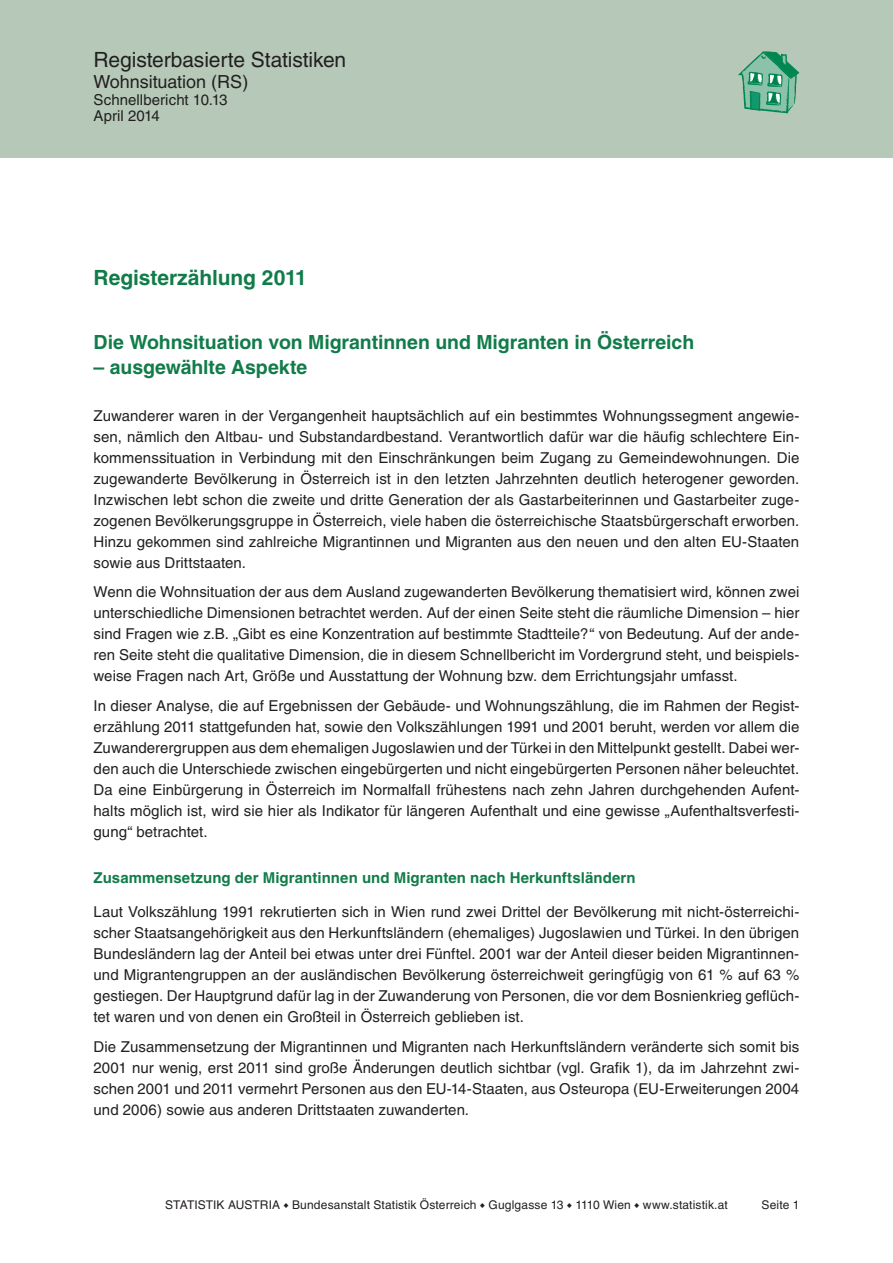
<style>
.page{position:relative;width:893px;height:1263px;background:#fff}
.page>*{position:absolute;margin:0;border:0;box-sizing:border-box;transform-origin:0 0}
.t1{font:21px "Helvetica";letter-spacing:-.005em;color:#231f20}
.t2{font:700 21px "Helvetica";letter-spacing:-.005em;color:#117c4a}
.t3{font:700 19.5px "Helvetica";letter-spacing:-.005em;color:#117c4a}
.t4{font:18px "Helvetica";letter-spacing:-.005em;color:#231f20}
.t5{font:15px/21px "Helvetica";letter-spacing:.005em;color:#231f20;text-align:justify}
.t6{font:700 15px "Helvetica";letter-spacing:.005em;color:#117c4a}
.t7{font:12px "Helvetica";letter-spacing:.01em;color:#231f20}
.s1{font-family:"Arial";font-size:8.4px}
</style>
<div class="page">
<div style="left:0;top:0;width:893px;height:157px;background:#b6c9b8"></div>
<svg style="left:738px;top:51px;width:61px;height:63px"></svg>
<h1 class="t1" style="left:94px;top:48px;width:254px">Registerbasierte Statistiken</h1>
<p class="t4" style="left:94px;top:72px;width:156px">Wohnsituation (RS)</p>
<p class="t5" style="left:94px;top:91px;width:136px;line-height:16.5px">Schnellbericht 10.13<br>April 2014</p>
<h1 class="t2" style="left:94px;top:265px;width:215px">Registerzählung 2011</h1>
<h2 class="t3" style="left:94px;top:330px;width:602px">Die Wohnsituation von Migrantinnen und Migranten in Österreich</h2>
<h2 class="t3" style="left:94px;top:356px;width:215px">– ausgewählte Aspekte</h2>
<p class="t5" style="left:94px;top:405px;width:707px">Zuwanderer waren in der Vergangenheit hauptsächlich auf ein bestimmtes Wohnungssegment angewie&shy;sen, nämlich den Altbau- und Substandardbestand. Verantwortlich dafür war die häufig schlechtere Ein&shy;kommenssituation in Verbindung mit den Einschränkungen beim Zugang zu Gemeindewohnungen. Die zugewanderte Bevölkerung in Österreich ist in den letzten Jahrzehnten deutlich heterogener geworden.<br>Inzwischen lebt schon die zweite und dritte Generation der als Gastarbeiterinnen und Gastarbeiter zuge&shy;zogenen Bevölkerungsgruppe in Österreich, viele haben die österreichische Staatsbürgerschaft erworben.<br>Hinzu gekommen sind zahlreiche Migrantinnen und Migranten aus den neuen und den alten EU-Staaten sowie aus Drittstaaten.</p>
<p class="t5" style="left:94px;top:581px;width:707px">Wenn die Wohnsituation der aus dem Ausland zugewanderten Bevölkerung thematisiert wird, können zwei unterschiedliche Dimensionen betrachtet werden. Auf der einen Seite steht die räumliche Dimension – hier sind Fragen wie z.B. „Gibt es eine Konzentration auf bestimmte Stadtteile?“ von Bedeutung. Auf der ande&shy;ren Seite steht die qualitative Dimension, die in diesem Schnellbericht im Vordergrund steht, und beispiels&shy;weise Fragen nach Art, Größe und Ausstattung der Wohnung bzw. dem Errichtungsjahr umfasst.</p>
<p class="t5" style="left:94px;top:695px;width:707px">In dieser Analyse, die auf Ergebnissen der Gebäude- und Wohnungszählung, die im Rahmen der Regist&shy;erzählung 2011 stattgefunden hat, sowie den Volkszählungen 1991 und 2001 beruht, werden vor allem die Zuwanderergruppen aus dem ehemaligen Jugoslawien und der Türkei in den Mittelpunkt gestellt. Dabei wer&shy;den auch die Unterschiede zwischen eingebürgerten und nicht eingebürgerten Personen näher beleuchtet.<br>Da eine Einbürgerung in Österreich im Normalfall frühestens nach zehn Jahren durchgehenden Aufent&shy;halts möglich ist, wird sie hier als Indikator für längeren Aufenthalt und eine gewisse „Aufenthaltsverfesti&shy;gung“ betrachtet.</p>
<p class="t6" style="left:94px;top:869px;width:544px">Zusammensetzung der Migrantinnen und Migranten nach Herkunftsländern</p>
<p class="t5" style="left:94px;top:901px;width:707px">Laut Volkszählung 1991 rekrutierten sich in Wien rund zwei Drittel der Bevölkerung mit nicht-österreichi&shy;scher Staatsangehörigkeit aus den Herkunftsländern (ehemaliges) Jugoslawien und Türkei. In den übrigen Bundesländern lag der Anteil bei etwas unter drei Fünftel. 2001 war der Anteil dieser beiden Migrantinnen&shy;und Migrantengruppen an der ausländischen Bevölkerung österreichweit geringfügig von 61 % auf 63 % gestiegen. Der Hauptgrund dafür lag in der Zuwanderung von Personen, die vor dem Bosnienkrieg geflüch&shy;tet waren und von denen ein Großteil in Österreich geblieben ist.</p>
<p class="t5" style="left:94px;top:1036px;width:707px">Die Zusammensetzung der Migrantinnen und Migranten nach Herkunftsländern veränderte sich somit bis 2001 nur wenig, erst 2011 sind große Änderungen deutlich sichtbar (vgl. Grafik 1), da im Jahrzehnt zwi&shy;schen 2001 und 2011 vermehrt Personen aus den EU-14-Staaten, aus Osteuropa (EU-Erweiterungen 2004 und 2006) sowie aus anderen Drittstaaten zuwanderten.</p>
<p class="t7" style="left:165px;top:1198px;width:564px">STATISTIK AUSTRIA <span class="s1">♦</span> Bundesanstalt Statistik Österreich <span class="s1">♦</span> Guglgasse 13 <span class="s1">♦</span> 1110 Wien <span class="s1">♦</span> www.statistik.at</p>
<p class="t7" style="left:762px;top:1198px;width:39px">Seite 1</p>
</div>
